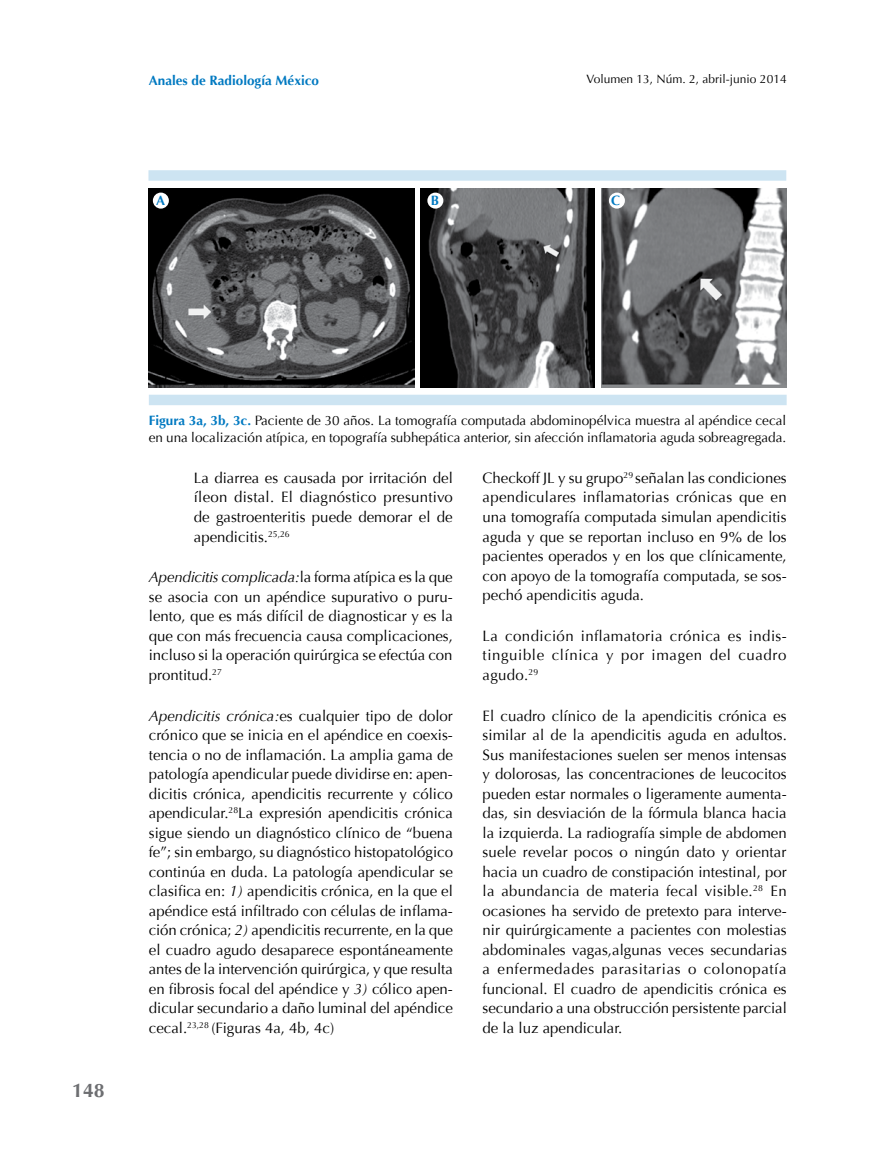
<style>
.page{position:relative;width:893px;height:1149px;background:#fff}
.page>*{position:absolute;margin:0;border:0;box-sizing:border-box;transform-origin:0 0}
.t1{font:700 19.5px "Optima";color:#6d6e71}
.t2{font:15px/19.5px "Optima";color:#000;text-align:justify}
.t3{font:13.5px/16.5px "Optima";color:#000}
.t4{font:700 13.5px "Optima";color:#0079c1}
.t5{font:12px "Optima";color:#000}
.s1{font-weight:700;color:#0079c1}
.s2{font-style:italic}
</style>
<div class="page">
<img style="left:149px;top:188px;width:265px;height:199px">
<img style="left:421px;top:188px;width:174px;height:199px">
<img style="left:602px;top:188px;width:185px;height:199px">
<div style="left:149px;top:394px;width:638px;height:11px;background:#cde4f2"></div>
<div style="left:148px;top:170px;width:638px;height:11px;background:#cde4f2"></div>
<div style="left:153px;top:192px;width:16px;height:16px;background:#fff;border-radius:50%"></div>
<div style="left:427px;top:192px;width:16px;height:16px;background:#fff;border-radius:50%"></div>
<div style="left:609px;top:192px;width:16px;height:16px;background:#fff;border-radius:50%"></div>
<p class="t4" style="left:149px;top:72px;width:172px">Anales de Radiología México</p>
<p class="t5" style="left:587px;top:72px;width:202px">Volumen 13, Núm. 2, abril-junio 2014</p>
<p class="t4" style="left:156px;top:192px;width:11px">A</p>
<p class="t4" style="left:431px;top:192px;width:10px">B</p>
<p class="t4" style="left:611px;top:192px;width:11px">C</p>
<h1 class="t1" style="left:72px;top:1079px;width:34px">148</h1>
<p class="t3" style="left:149px;top:412px;width:639px"><span class="s1">Figura 3a, 3b, 3c.</span> Paciente de 30 años. La tomografía computada abdominopélvica muestra al apéndice cecal en una localización atípica, en topografía subhepática anterior, sin afección inflamatoria aguda sobreagregada.</p>
<p class="t2" style="left:194px;top:468px;width:261px">La diarrea es causada por irritación del íleon distal. El diagnóstico presuntivo de gastroenteritis puede demorar el de apendicitis.<sup>25,26</sup></p>
<p class="t2" style="left:149px;top:567px;width:306px"><span class="s2">Apendicitis complicada:</span>la forma atípica es la que se asocia con un apéndice supurativo o puru&shy;lento, que es más difícil de diagnosticar y es la que con más frecuencia causa complicaciones, incluso si la operación quirúrgica se efectúa con prontitud.<sup>27</sup></p>
<p class="t2" style="left:149px;top:705px;width:306px"><span class="s2">Apendicitis crónica:</span>es cualquier tipo de dolor crónico que se inicia en el apéndice en coexis&shy;tencia o no de inflamación. La amplia gama de patología apendicular puede dividirse en: apen&shy;dicitis crónica, apendicitis recurrente y cólico apendicular.<sup>28</sup>La expresión apendicitis crónica sigue siendo un diagnóstico clínico de “buena fe”; sin embargo, su diagnóstico histopatológico continúa en duda. La patología apendicular se clasifica en: <span class="s2">1)</span> apendicitis crónica, en la que el apéndice está infiltrado con células de inflama&shy;ción crónica; <span class="s2">2)</span> apendicitis recurrente, en la que el cuadro agudo desaparece espontáneamente antes de la intervención quirúrgica, y que resulta en fibrosis focal del apéndice y <span class="s2">3)</span> cólico apen&shy;dicular secundario a daño luminal del apéndice cecal.<sup>23,28</sup> (Figuras 4a, 4b, 4c)</p>
<p class="t2" style="left:483px;top:468px;width:306px">Checkoff JL y su grupo<sup>29</sup> señalan las condiciones apendiculares inflamatorias crónicas que en una tomografía computada simulan apendicitis aguda y que se reportan incluso en 9% de los pacientes operados y en los que clínicamente, con apoyo de la tomografía computada, se sos&shy;pechó apendicitis aguda.</p>
<p class="t2" style="left:483px;top:626px;width:306px">La condición inflamatoria crónica es indis&shy;tinguible clínica y por imagen del cuadro agudo.<sup>29</sup></p>
<p class="t2" style="left:483px;top:705px;width:306px">El cuadro clínico de la apendicitis crónica es similar al de la apendicitis aguda en adultos.<br>Sus manifestaciones suelen ser menos intensas y dolorosas, las concentraciones de leucocitos pueden estar normales o ligeramente aumenta&shy;das, sin desviación de la fórmula blanca hacia la izquierda. La radiografía simple de abdomen suele revelar pocos o ningún dato y orientar hacia un cuadro de constipación intestinal, por la abundancia de materia fecal visible.<sup>28</sup> En ocasiones ha servido de pretexto para interve&shy;nir quirúrgicamente a pacientes con molestias abdominales vagas,algunas veces secundarias a enfermedades parasitarias o colonopatía funcional. El cuadro de apendicitis crónica es secundario a una obstrucción persistente parcial de la luz apendicular.</p>
</div>
